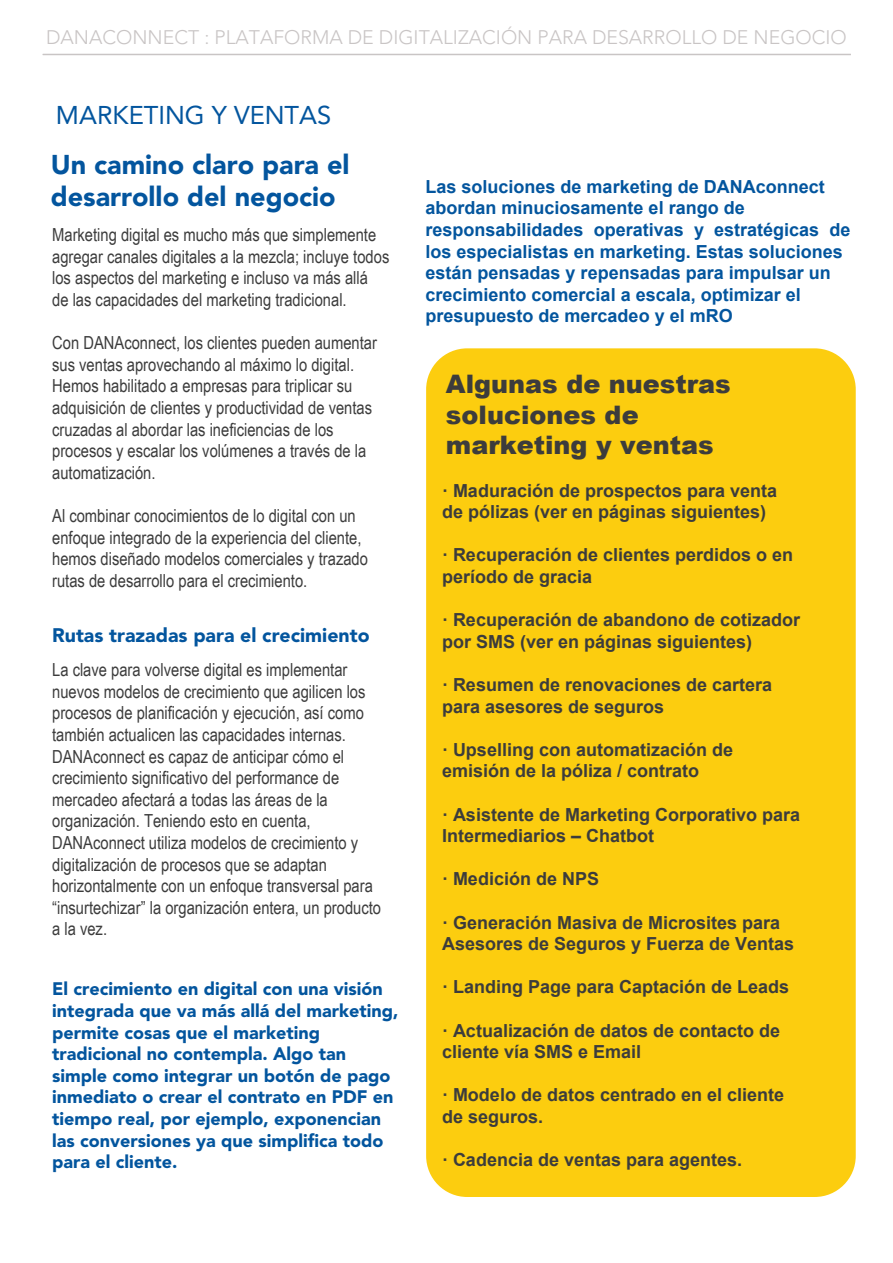
<style>
.page{position:relative;width:893px;height:1263px;background:#fff}
.page>*{position:absolute;margin:0;border:0;box-sizing:border-box;transform-origin:0 0}
.t1{font:900 27px/32.4px "Avenir";color:#03559e}
.t2{font:900 25.5px/30.6px "Arial";color:#3c3c3c}
.t3{font:25.5px "Avenir";color:#03559e}
.t4{font:300 19.5px "Avenir";color:#c9c5c5}
.t5{font:900 19.5px "Avenir";color:#03559e}
.t6{font:18px/21.6px "Arial Narrow";color:#3c3c3c}
.t7{font:700 18px/21.6px "Arial";color:#3c3c3c}
.t8{font:900 18px/21.6px "Avenir";color:#03559e}
.t9{font:700 18px/21.6px "Arial";color:#03559e}
</style>
<div class="page">
<hr style="left:43px;top:54px;width:808px;height:1px;background:#c9c5c5">
<div style="left:426px;top:348px;width:430px;height:849px;background:#fccd0f;border-radius:41px"></div>
<p class="t4" style="left:46px;top:23px;width:802px">DANACONNECT : PLATAFORMA DE DIGITALIZACIÓN PARA DESARROLLO DE NEGOCIO</p>
<h2 class="t3" style="left:56px;top:96px;width:277px">MARKETING Y VENTAS</h2>
<h1 class="t1" style="left:51px;top:149px;width:300px">Un camino claro para el desarrollo del negocio</h1>
<p class="t6" style="left:52px;top:223px;width:339px">Marketing digital es mucho más que simplemente agregar canales digitales a la mezcla; incluye todos los aspectos del marketing e incluso va más allá<br>de las capacidades del marketing tradicional.</p>
<p class="t6" style="left:52px;top:331px;width:326px">Con DANAconnect, los clientes pueden aumentar sus ventas aprovechando al máximo lo digital.<br>Hemos habilitado a empresas para triplicar su adquisición de clientes y productividad de ventas cruzadas al abordar las ineficiencias de los procesos y escalar los volúmenes a través de la automatización.</p>
<p class="t6" style="left:52px;top:504px;width:317px">Al combinar conocimientos de lo digital con un enfoque integrado de la experiencia del cliente, hemos diseñado modelos comerciales y trazado rutas de desarrollo para el crecimiento.</p>
<p class="t5" style="left:52px;top:621px;width:319px">Rutas trazadas para el crecimiento</p>
<p class="t6" style="left:52px;top:658px;width:330px">La clave para volverse digital es implementar nuevos modelos de crecimiento que agilicen los procesos de planificación y ejecución, así como también actualicen las capacidades internas.<br>DANAconnect es capaz de anticipar cómo el crecimiento significativo del performance de mercadeo afectará a todas las áreas de la organización. Teniendo esto en cuenta, DANAconnect utiliza modelos de crecimiento y digitalización de procesos que se adaptan horizontalmente con un enfoque transversal para “insurtechizar” la organización entera, un producto a la vez.</p>
<p class="t8" style="left:52px;top:979px;width:348px">El crecimiento en digital con una visión integrada que va más allá del marketing, permite cosas que el marketing tradicional no contempla. Algo tan simple como integrar un botón de pago inmediato o crear el contrato en PDF en tiempo real, por ejemplo, exponencian las conversiones ya que simplifica todo para el cliente.</p>
<p class="t9" style="left:426px;top:176px;width:426px">Las soluciones de marketing de DANAconnect abordan minuciosamente el rango de responsabilidades operativas y estratégicas de los especialistas en marketing. Estas soluciones están pensadas y repensadas para impulsar un crecimiento comercial a escala, optimizar el presupuesto de mercadeo y el mRO</p>
<h2 class="t2" style="left:446px;top:368px;width:286px">Algunas de nuestras soluciones de marketing y ventas</h2>
<p class="t7" style="left:442px;top:480px;width:337px">· Maduración de prospectos para venta de pólizas (ver en páginas siguientes)</p>
<p class="t7" style="left:442px;top:544px;width:353px">· Recuperación de clientes perdidos o en período de gracia</p>
<p class="t7" style="left:442px;top:609px;width:360px">· Recuperación de abandono de cotizador por SMS (ver en páginas siguientes)</p>
<p class="t7" style="left:442px;top:674px;width:332px">· Resumen de renovaciones de cartera para asesores de seguros</p>
<p class="t7" style="left:442px;top:739px;width:293px">· Upselling con automatización de emisión de la póliza / contrato</p>
<p class="t7" style="left:442px;top:804px;width:360px">· Asistente de Marketing Corporativo para<br>Intermediarios – Chatbot</p>
<p class="t7" style="left:442px;top:868px;width:159px">· Medición de NPS</p>
<p class="t7" style="left:442px;top:912px;width:354px">· Generación Masiva de Microsites para<br>Asesores de Seguros y Fuerza de Ventas</p>
<p class="t7" style="left:442px;top:976px;width:349px">· Landing Page para Captación de Leads</p>
<p class="t7" style="left:442px;top:1020px;width:340px">· Actualización de datos de contacto de cliente vía SMS e Email</p>
<p class="t7" style="left:442px;top:1084px;width:344px">· Modelo de datos centrado en el cliente de seguros.</p>
<p class="t7" style="left:442px;top:1149px;width:302px">· Cadencia de ventas para agentes.</p>
</div>
